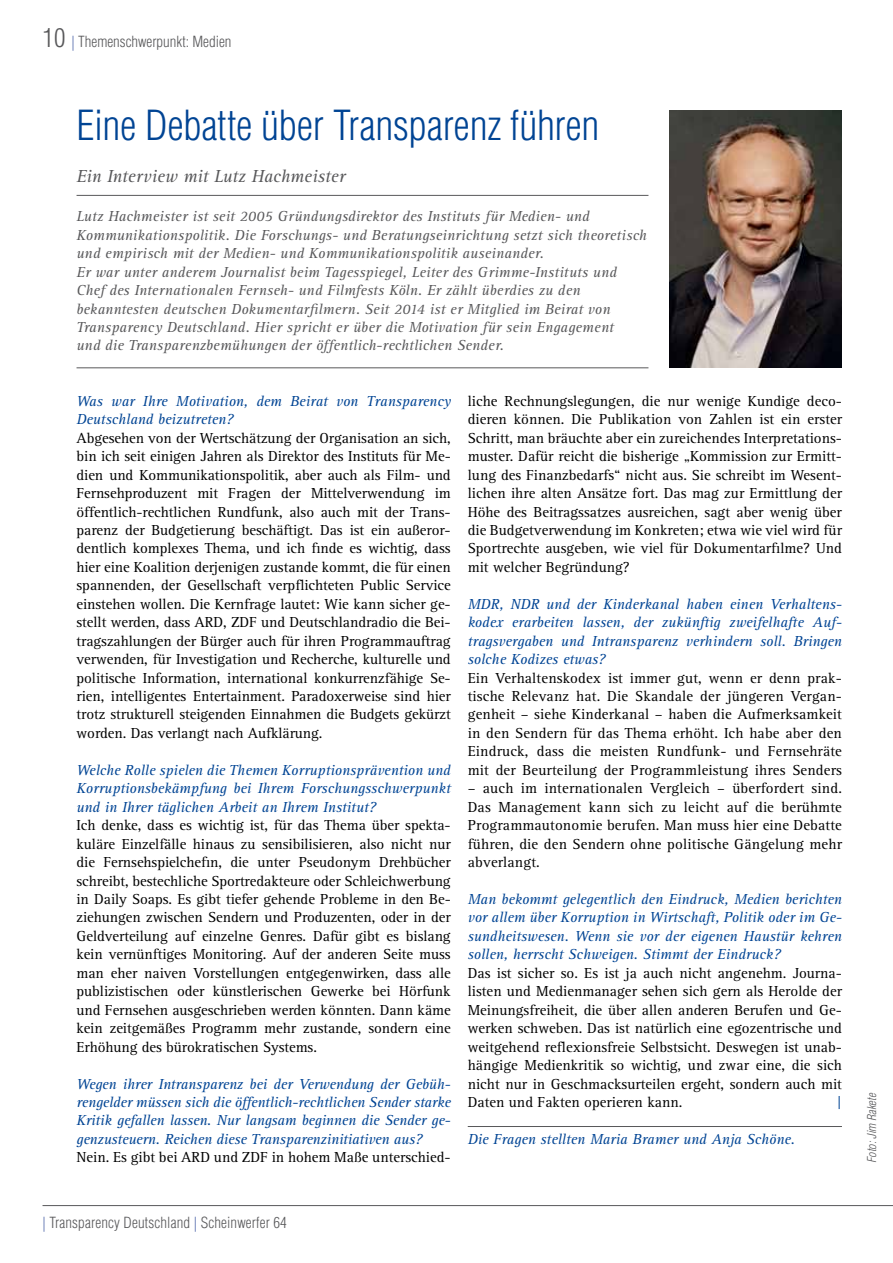
<style>
.page{position:relative;width:893px;height:1263px;background:#fff}
.page>*{position:absolute;margin:0;border:0;box-sizing:border-box;transform-origin:0 0}
.t1{font:300 condensed 40.5px "Helvetica LT Std";color:#004494}
.t2{font:italic 18px "Rotis Serif";letter-spacing:-.005em;color:#58585a}
.t3{font:15px/18.5px "Rotis Serif";color:#000;text-align:justify}
.t4{font:italic 15px/18.5px "Rotis Serif";color:#004494;text-align:justify}
.t5{font:italic 15px/18.5px "Rotis Serif";letter-spacing:.005em;color:#58585a}
.t6{font:300 condensed 15px "Helvetica LT Std";letter-spacing:.01em;color:#58585a}
.t7{font:15px "Rotis Serif";color:#004494}
.t8{font:italic 300 condensed 12px "Helvetica LT Std";color:#58585a}
.s1{font-size:25.5px}
.s2{color:#5168aa}
</style>
<div class="page">
<hr style="left:468px;top:1126px;width:374px;height:1px;background:#58585a">
<hr style="left:77px;top:195px;width:571px;height:1px;background:#58585a">
<hr style="left:77px;top:367px;width:571px;height:1px;background:#58585a">
<img style="left:670px;top:111px;width:172px;height:257px">
<hr style="left:43px;top:1205px;width:850px;height:1px;background:#58585a">
<p class="t6" style="left:43px;top:32px;width:191px"><span class="s1">10</span> <span class="s2">|</span> Themenschwerpunkt: Medien</p>
<h1 class="t1" style="left:77px;top:100px;width:524px">Eine Debatte über Transparenz führen</h1>
<p class="t2" style="left:77px;top:166px;width:271px">Ein Interview mit Lutz Hachmeister</p>
<p class="t5" style="left:77px;top:208px;width:572px">Lutz Hachmeister ist seit 2005 Gründungsdirektor des Instituts für Medien- und Kommunikationspolitik. Die Forschungs- und Beratungseinrichtung setzt sich theoretisch und empirisch mit der Medien- und Kommunikationspolitik auseinander.<br>Er war unter anderem Journalist beim Tagesspiegel, Leiter des Grimme-Instituts und Chef des Internationalen Fernseh- und Filmfests Köln. Er zählt überdies zu den bekanntesten deutschen Dokumentarfilmern. Seit 2014 ist er Mitglied im Beirat von Transparency Deutschland. Hier spricht er über die Motivation für sein Engagement<br>und die Transparenzbemühungen der öffentlich-rechtlichen Sender.</p>
<p class="t4" style="left:77px;top:392px;width:376px">Was war Ihre Motivation, dem Beirat von Transparency<br>Deutschland beizutreten?</p>
<p class="t3" style="left:77px;top:429px;width:376px">Abgesehen von der Wertschätzung der Organisation an sich, bin ich seit einigen Jahren als Direktor des Instituts für Me&shy;dien und Kommunikationspolitik, aber auch als Film- und Fernsehproduzent mit Fragen der Mittelverwendung im öffentlich-rechtlichen Rundfunk, also auch mit der Trans&shy;parenz der Budgetierung beschäftigt. Das ist ein außeror&shy;dentlich komplexes Thema, und ich finde es wichtig, dass hier eine Koalition derjenigen zustande kommt, die für einen spannenden, der Gesellschaft verpflichteten Public Service einstehen wollen. Die Kernfrage lautet: Wie kann sicher ge&shy;stellt werden, dass ARD, ZDF und Deutschlandradio die Bei&shy;tragszahlungen der Bürger auch für ihren Programmauftrag verwenden, für Investigation und Recherche, kulturelle und politische Information, international konkurrenzfähige Se&shy;rien, intelligentes Entertainment. Paradoxerweise sind hier trotz strukturell steigenden Einnahmen die Budgets gekürzt worden. Das verlangt nach Aufklärung.</p>
<p class="t4" style="left:77px;top:761px;width:376px">Welche Rolle spielen die Themen Korruptionsprävention und Korruptionsbekämpfung bei Ihrem Forschungsschwerpunkt und in Ihrer täglichen Arbeit an Ihrem Institut?</p>
<p class="t3" style="left:77px;top:816px;width:376px">Ich denke, dass es wichtig ist, für das Thema über spekta&shy;kuläre Einzelfälle hinaus zu sensibilisieren, also nicht nur die Fernsehspielchefin, die unter Pseudonym Drehbücher schreibt, bestechliche Sportredakteure oder Schleichwerbung in Daily Soaps. Es gibt tiefer gehende Probleme in den Be&shy;ziehungen zwischen Sendern und Produzenten, oder in der Geldverteilung auf einzelne Genres. Dafür gibt es bislang kein vernünftiges Monitoring. Auf der anderen Seite muss man eher naiven Vorstellungen entgegenwirken, dass alle publizistischen oder künstlerischen Gewerke bei Hörfunk und Fernsehen ausgeschrieben werden könnten. Dann käme kein zeitgemäßes Programm mehr zustande, sondern eine Erhöhung des bürokratischen Systems.</p>
<p class="t4" style="left:77px;top:1075px;width:376px">Wegen ihrer Intransparenz bei der Verwendung der Gebüh&shy;rengelder müssen sich die öffentlich-rechtlichen Sender starke Kritik gefallen lassen. Nur langsam beginnen die Sender ge&shy;genzusteuern. Reichen diese Transparenzinitiativen aus?</p>
<p class="t3" style="left:77px;top:1148px;width:376px">Nein. Es gibt bei ARD und ZDF in hohem Maße unterschied-</p>
<p class="t3" style="left:468px;top:392px;width:376px">liche Rechnungslegungen, die nur wenige Kundige deco&shy;dieren können. Die Publikation von Zahlen ist ein erster Schritt, man bräuchte aber ein zureichendes Interpretations&shy;muster. Dafür reicht die bisherige „Kommission zur Ermitt&shy;lung des Finanzbedarfs“ nicht aus. Sie schreibt im Wesent&shy;lichen ihre alten Ansätze fort. Das mag zur Ermittlung der Höhe des Beitragssatzes ausreichen, sagt aber wenig über die Budgetverwendung im Konkreten; etwa wie viel wird für Sportrechte ausgeben, wie viel für Dokumentarfilme? Und mit welcher Begründung?</p>
<p class="t4" style="left:468px;top:595px;width:376px">MDR, NDR und der Kinderkanal haben einen Verhaltens&shy;kodex erarbeiten lassen, der zukünftig zweifelhafte Auf&shy;tragsvergaben und Intransparenz verhindern soll. Bringen solche Kodizes etwas?</p>
<p class="t3" style="left:468px;top:669px;width:376px">Ein Verhaltenskodex ist immer gut, wenn er denn prak&shy;tische Relevanz hat. Die Skandale der jüngeren Vergan&shy;genheit – siehe Kinderkanal – haben die Aufmerksamkeit in den Sendern für das Thema erhöht. Ich habe aber den Eindruck, dass die meisten Rundfunk- und Fernsehräte mit der Beurteilung der Programmleistung ihres Senders</p>
<p class="t3" style="left:468px;top:779px;width:376px">– auch im internationalen Vergleich – überfordert sind.<br>Das Management kann sich zu leicht auf die berühmte Programmautonomie berufen. Man muss hier eine Debatte führen, die den Sendern ohne politische Gängelung mehr abverlangt.</p>
<p class="t4" style="left:468px;top:890px;width:376px">Man bekommt gelegentlich den Eindruck, Medien berichten vor allem über Korruption in Wirtschaft, Politik oder im Ge&shy;sundheitswesen. Wenn sie vor der eigenen Haustür kehren sollen, herrscht Schweigen. Stimmt der Eindruck?</p>
<p class="t3" style="left:468px;top:964px;width:376px">Das ist sicher so. Es ist ja auch nicht angenehm. Journa&shy;listen und Medienmanager sehen sich gern als Herolde der Meinungsfreiheit, die über allen anderen Berufen und Ge&shy;werken schweben. Das ist natürlich eine egozentrische und weitgehend reflexionsfreie Selbstsicht. Deswegen ist unab&shy;hängige Medienkritik so wichtig, und zwar eine, die sich nicht nur in Geschmacksurteilen ergeht, sondern auch mit Daten und Fakten operieren kann.</p>
<p class="t7" style="left:837px;top:1093px;width:6px">|</p>
<p class="t4" style="left:468px;top:1130px;width:329px">Die Fragen stellten Maria Bramer und Anja Schöne.</p>
<p class="t6" style="left:43px;top:1213px;width:246px"><span class="s2">|</span> Transparency Deutschland <span class="s2">|</span> Scheinwerfer 64</p>
<p class="t8" style="left:864px;top:1163px;width:71px;rotate:-90deg">Foto: Jim Rakete</p>
</div>
